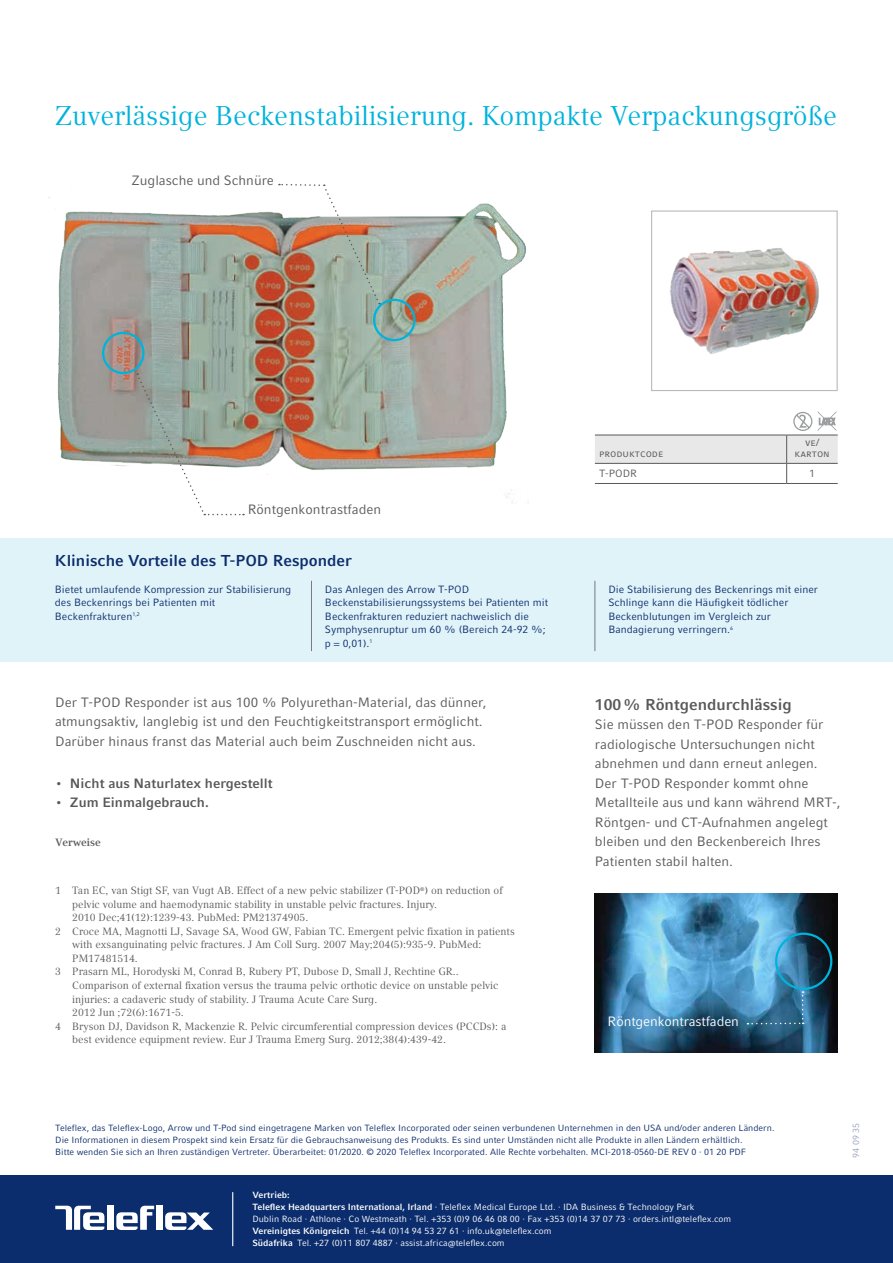
<style>
.page{position:relative;width:893px;height:1263px;background:#fff}
.page>*{position:absolute;margin:0;border:0;box-sizing:border-box;transform-origin:0 0}
.t1{font:27px "Compatil Text LT Pro";color:#00b3dc}
.t2{font:700 15.75px "Compatil Fact LT Pro";color:#0c2d6d}
.t3{font:700 15.75px "Compatil Fact LT Pro";color:#58595b}
.t4{font:13.5px/19.5px "Compatil Fact LT Pro";color:#58595b}
.t5{font:700 13.5px "Compatil Fact LT Pro";color:#58595b}
.t6{font:13.5px "Compatil Fact LT Pro";letter-spacing:-.01em;color:#fff}
.t7{font:10.5px "Compatil Text LT Pro";color:#58595b}
.t8{font:10.5px/13.5px "Compatil Fact LT Pro";color:#0c2d6d}
.t9{font:10.5px/10.5px "Compatil Fact LT Pro";color:#58595b;text-align:center}
.t10{font:700 10.5px "Compatil Text LT Pro";color:#58595b}
.t11{font:9px/12px "Compatil Fact LT Pro";color:#0c2d6d}
.t12{font:9px/12px "Compatil Fact LT Pro";color:#fff}
.t13{font:9px "Compatil Fact LT Pro";color:#a0a3c4}
.s1{font-weight:400}
.s2{font-weight:700}
</style>
<div class="page">
<div style="left:0;top:1175px;width:893px;height:88px;background:#0c2d6d"></div>
<hr style="left:232px;top:1192px;width:1px;height:54px;background:#fff">
<img style="left:48px;top:184px;width:481px;height:319px">
<svg style="left:137px;top:373px;width:107px;height:142px"></svg>
<div style="left:102px;top:332px;width:43px;height:42px;border:2px solid #00b3dc;border-radius:50%"></div>
<div style="left:373px;top:299px;width:43px;height:42px;border:2px solid #00b3dc;border-radius:50%"></div>
<img style="left:595px;top:893px;width:243px;height:159px">
<svg style="left:747px;top:991px;width:57px;height:33px;background:#4381a8"></svg>
<div style="left:0;top:538px;width:893px;height:124px;background:#e0f3f9"></div>
<hr style="left:311px;top:581px;width:1px;height:70px;background:#797a7d">
<hr style="left:594px;top:581px;width:1px;height:70px;background:#797a7d">
<img style="left:670px;top:248px;width:149px;height:106px">
<div style="left:651px;top:210px;width:187px;height:181px;border:1px solid #b8babc"></div>
<img style="left:279px;top:183px;width:101px;height:121px">
<div style="left:775px;top:932px;width:57px;height:58px;border:2px solid #00b3dc;border-radius:50%"></div>
<hr style="left:595px;top:483px;width:192px;height:1px;background:#58595b">
<hr style="left:787px;top:483px;width:51px;height:1px;background:#58595b">
<svg style="left:595px;top:411px;width:243px;height:72px"></svg>
<div style="left:156px;top:1206px;width:7px;height:24px;background:#fff"></div>
<svg style="left:116px;top:1206px;width:38px;height:24px"></svg>
<div style="left:107px;top:1206px;width:7px;height:24px;background:#fff"></div>
<svg style="left:165px;top:1212px;width:48px;height:18px"></svg>
<svg style="left:55px;top:1206px;width:49px;height:24px"></svg>
<h1 class="t1" style="left:55px;top:100px;width:783px">Zuverlässige Beckenstabilisierung. Kompakte Verpackungsgröße</h1>
<p class="t4" style="left:132px;top:171px;width:144px">Zuglasche und Schnüre</p>
<p class="t9" style="left:599px;top:448px;width:66px">Produktcode</p>
<p class="t9" style="left:794px;top:438px;width:37px">VE/<br>Karton</p>
<p class="t4" style="left:248px;top:500px;width:135px">Röntgenkontrastfaden</p>
<p class="t9" style="left:599px;top:468px;width:39px">T-PODR</p>
<p class="t9" style="left:809px;top:468px;width:7px">1</p>
<h2 class="t2" style="left:55px;top:551px;width:298px">Klinische Vorteile des T-POD Responder</h2>
<p class="t8" style="left:55px;top:582px;width:238px">Bietet umlaufende Kompression zur Stabilisierung des Beckenrings bei Patienten mit<br>Beckenfrakturen<sup>1,2</sup></p>
<p class="t8" style="left:325px;top:582px;width:225px">Das Anlegen des Arrow T-POD Beckenstabilisierungssystems bei Patienten mit Beckenfrakturen reduziert nachweislich die Symphysenruptur um 60 % (Bereich 24-92 %; p = 0,01).<sup>1</sup></p>
<p class="t8" style="left:608px;top:582px;width:211px">Die Stabilisierung des Beckenrings mit einer Schlinge kann die Häufigkeit tödlicher Beckenblutungen im Vergleich zur Bandagierung verringern.<sup>6</sup></p>
<p class="t4" style="left:55px;top:692px;width:433px">Der T-POD Responder ist aus 100 % Polyurethan-Material, das dünner, atmungsaktiv, langlebig ist und den Feuchtigkeitstransport ermöglicht.<br>Darüber hinaus franst das Material auch beim Zuschneiden nicht aus.</p>
<p class="t5" style="left:55px;top:775px;width:219px"><span class="s1">•</span> Nicht aus Naturlatex hergestellt</p>
<p class="t5" style="left:55px;top:795px;width:155px"><span class="s1">•</span> Zum Einmalgebrauch.</p>
<p class="t10" style="left:55px;top:836px;width:47px">Verweise</p>
<p class="t7" style="left:55px;top:885px;width:449px">1 Tan EC, van Stigt SF, van Vugt AB. Effect of a new pelvic stabilizer (T-POD<sup>®</sup>) on reduction of</p>
<p class="t7" style="left:72px;top:898px;width:366px">pelvic volume and haemodynamic stability in unstable pelvic fractures. Injury.</p>
<p class="t7" style="left:72px;top:912px;width:238px">2010 Dec;41(12):1239-43. PubMed: PM21374905.</p>
<p class="t7" style="left:55px;top:925px;width:461px">2 Croce MA, Magnotti LJ, Savage SA, Wood GW, Fabian TC. Emergent pelvic fixation in patients</p>
<p class="t7" style="left:72px;top:939px;width:411px">with exsanguinating pelvic fractures. J Am Coll Surg. 2007 May;204(5):935-9. PubMed:</p>
<p class="t7" style="left:72px;top:952px;width:67px">PM17481514.</p>
<p class="t7" style="left:55px;top:966px;width:405px">3 Prasarn ML, Horodyski M, Conrad B, Rubery PT, Dubose D, Small J, Rechtine GR..</p>
<p class="t7" style="left:72px;top:979px;width:428px">Comparison of external fixation versus the trauma pelvic orthotic device on unstable pelvic</p>
<p class="t7" style="left:72px;top:993px;width:306px">injuries: a cadaveric study of stability. J Trauma Acute Care Surg.</p>
<p class="t7" style="left:72px;top:1006px;width:113px">2012 Jun ;72(6):1671-5.</p>
<p class="t7" style="left:55px;top:1020px;width:453px">4 Bryson DJ, Davidson R, Mackenzie R. Pelvic circumferential compression devices (PCCDs): a</p>
<p class="t7" style="left:72px;top:1033px;width:375px">best evidence equipment review. Eur J Trauma Emerg Surg. 2012;38(4):439-42.</p>
<h2 class="t3" style="left:595px;top:695px;width:198px">100% Röntgendurchlässig</h2>
<p class="t4" style="left:595px;top:715px;width:247px">Sie müssen den T-POD Responder für radiologische Untersuchungen nicht abnehmen und dann erneut anlegen.<br>Der T-POD Responder kommt ohne Metallteile aus und kann während MRT-, Röntgen- und CT-Aufnahmen angelegt bleiben und den Beckenbereich Ihres Patienten stabil halten.</p>
<p class="t6" style="left:608px;top:1014px;width:133px">Röntgenkontrastfaden</p>
<p class="t11" style="left:55px;top:1122px;width:721px">Teleflex, das Teleflex-Logo, Arrow und T-Pod sind eingetragene Marken von Teleflex Incorporated oder seinen verbundenen Unternehmen in den USA und/oder anderen Ländern.<br>Die Informationen in diesem Prospekt sind kein Ersatz für die Gebrauchsanweisung des Produkts. Es sind unter Umständen nicht alle Produkte in allen Ländern erhältlich.<br>Bitte wenden Sie sich an Ihren zuständigen Vertreter. Überarbeitet: 01/2020. © 2020 Teleflex Incorporated. Alle Rechte vorbehalten. MCI-2018-0560-DE REV 0 · 01 20 PDF</p>
<p class="t12" style="left:252px;top:1189px;width:480px"><span class="s2">Vertrieb:<br>Teleflex Headquarters International, Irland</span> · Teleflex Medical Europe Ltd. · IDA Business &amp; Technology Park<br>Dublin Road · Athlone · Co Westmeath · Tel. +353 (0)9 06 46 08 00 · Fax +353 (0)14 37 07 73 · orders.intl@teleflex.com <span class="s2">Vereinigtes Königreich</span> Tel. +44 (0)14 94 53 27 61 · info.uk@teleflex.com<br><span class="s2">Südafrika</span> Tel. +27 (0)11 807 4887 · assist.africa@teleflex.com</p>
<p class="t13" style="left:851px;top:1158px;width:37px;rotate:-90deg">94 09 35</p>
</div>
